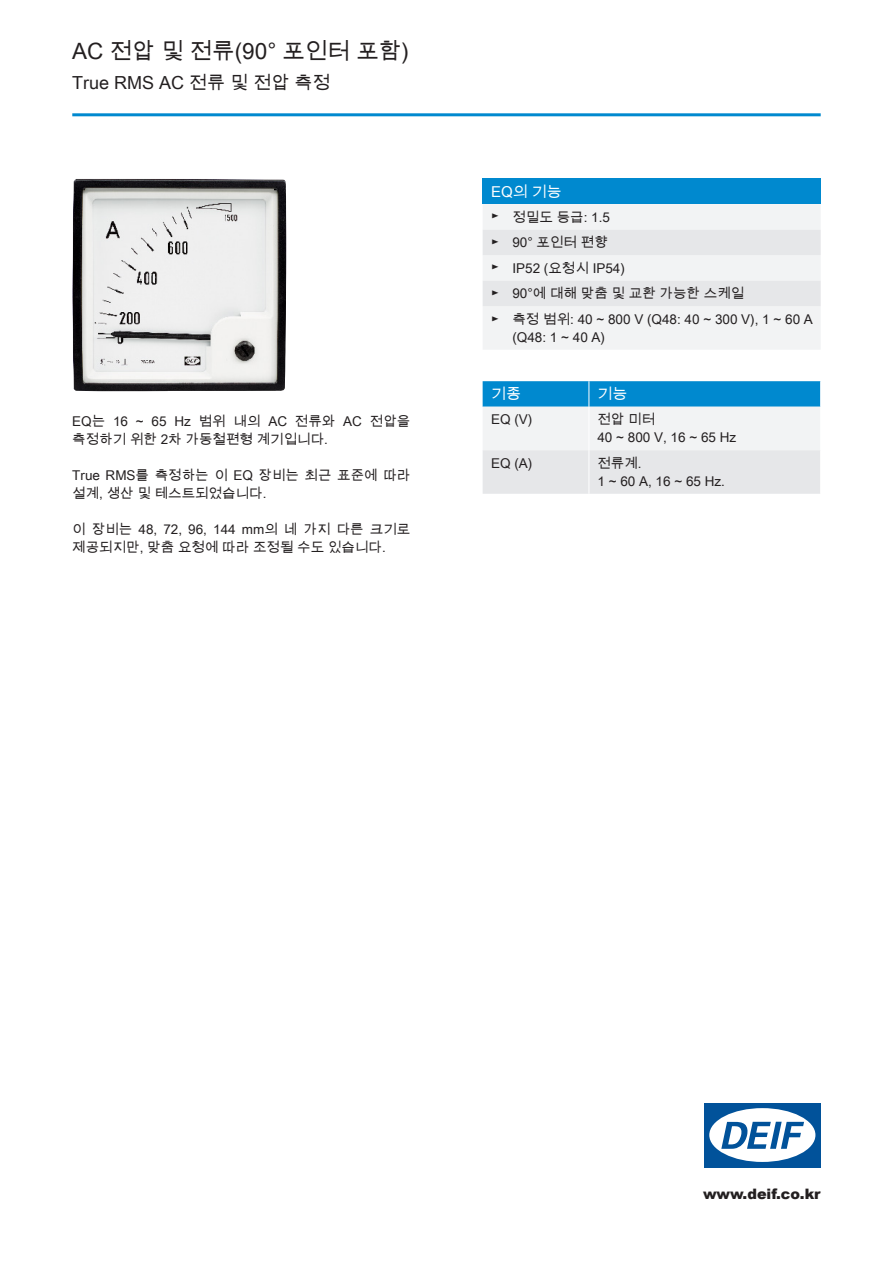
<style>
.page{position:relative;width:893px;height:1263px;background:#fff}
.page>*{position:absolute;margin:0;border:0;box-sizing:border-box;transform-origin:0 0}
.t1{font:22.5px "Arial Unicode MS";color:#231f20}
.t2{font:18px "Arial Unicode MS";color:#231f20}
.t3{font:15px "Arial Unicode MS";color:#fff}
.t4{font:900 14.4px "Arial";color:#231f20}
.t5{font:13.5px/18px "Arial Unicode MS";color:#231f20}
</style>
<div class="page">
<hr style="left:72px;top:113px;width:749px;height:3px;background:#0089cf">
<img style="left:72px;top:179px;width:215px;height:212px">
<div style="left:483px;top:179px;width:338px;height:25px;background:#0089cf"></div>
<div style="left:483px;top:204px;width:338px;height:145px;background:#f2f3f4"></div>
<svg style="left:483px;top:230px;width:338px;height:76px"></svg>
<svg style="left:483px;top:381px;width:338px;height:113px"></svg>
<div style="left:704px;top:1103px;width:117px;height:64px;background:#01529a"></div>
<div style="left:709px;top:1108px;width:106px;height:54px;background:#fff;border-radius:50%"></div>
<svg style="left:721px;top:1122px;width:83px;height:27px"></svg>
<h1 class="t1" style="left:72px;top:34px;width:338px">AC 전압 및 전류(90° 포인터 포함)</h1>
<h2 class="t2" style="left:72px;top:70px;width:260px">True RMS AC 전류 및 전압 측정</h2>
<p class="t5" style="left:72px;top:412px;width:340px">EQ는 16 ~ 65 Hz 범위 내의 AC 전류와 AC 전압을 측정하기 위한 2차 가동철편형 계기입니다.</p>
<p class="t5" style="left:72px;top:466px;width:340px">True RMS를 측정하는 이 EQ 장비는 최근 표준에 따라 설계, 생산 및 테스트되었습니다.</p>
<p class="t5" style="left:72px;top:520px;width:340px">이 장비는 48, 72, 96, 144 mm의 네 가지 다른 크기로 제공되지만, 맞춤 요청에 따라 조정될 수도 있습니다.</p>
<p class="t3" style="left:491px;top:181px;width:72px">EQ의 기능</p>
<p class="t5" style="left:491px;top:204px;width:323px;line-height:25.5px">► 정밀도 등급: 1.5<br>► 90° 포인터 편향<br>► IP52 (요청시 IP54)<br>► 90°에 대해 맞춤 및 교환 가능한 스케일<br>► 측정 범위: 40 ~ 800 V (Q48: 40 ~ 300 V), 1 ~ 60 A</p>
<p class="t5" style="left:512px;top:328px;width:94px">(Q48: 1 ~ 40 A)</p>
<p class="t3" style="left:491px;top:383px;width:31px">기종</p>
<p class="t3" style="left:597px;top:383px;width:31px">기능</p>
<p class="t5" style="left:491px;top:410px;width:43px">EQ (V)</p>
<p class="t5" style="left:597px;top:410px;width:140px">전압 미터<br>40 ~ 800 V, 16 ~ 65 Hz</p>
<p class="t5" style="left:491px;top:453px;width:43px">EQ (A)</p>
<p class="t5" style="left:597px;top:453px;width:129px">전류계.<br>1 ~ 60 A, 16 ~ 65 Hz.</p>
<p class="t4" style="left:703px;top:1183px;width:119px">www.deif.co.kr</p>
</div>
